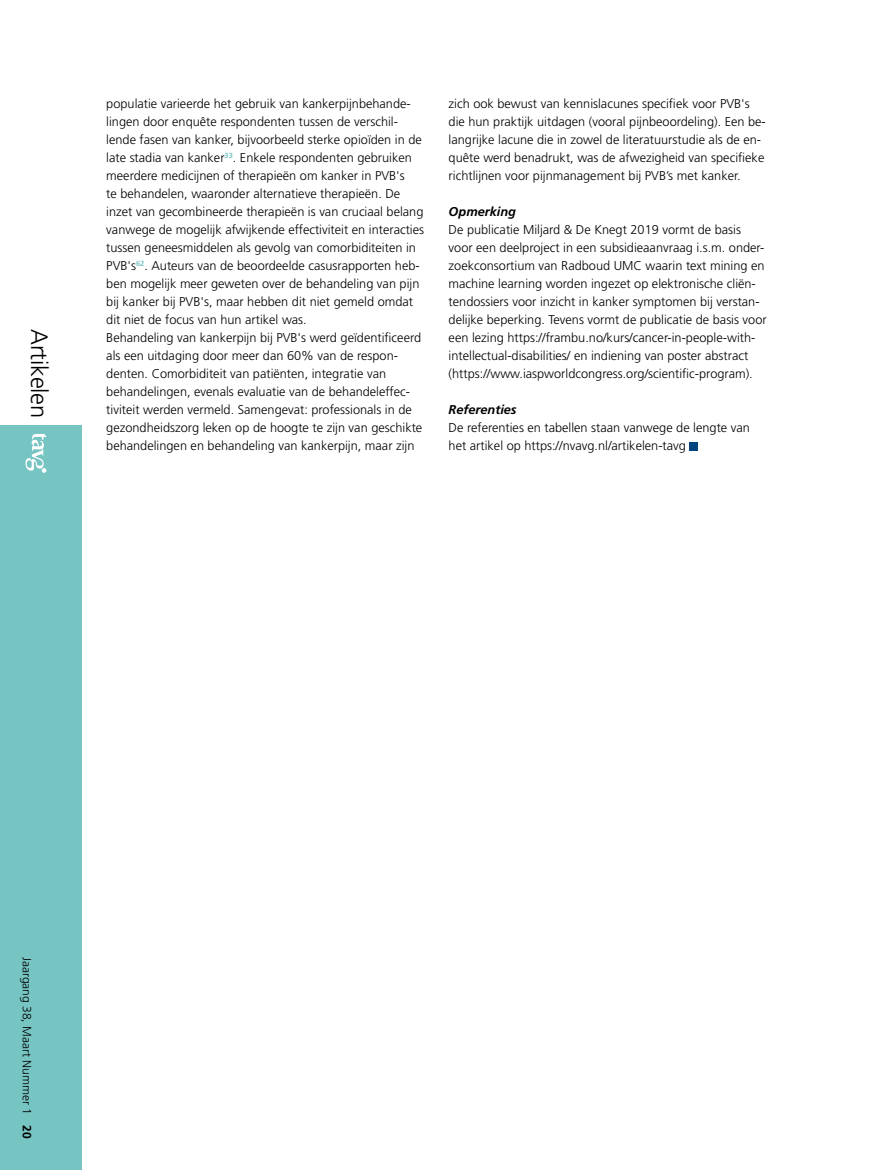
<style>
.page{position:relative;width:893px;height:1170px;background:#fff}
.page>*{position:absolute;margin:0;border:0;box-sizing:border-box;transform-origin:0 0}
.t1{font:300 23.7px "Frutiger LT Std";letter-spacing:-.01em;color:#000}
.t2{font:300 12.75px/18px "Frutiger LT Std";color:#000}
.t3{font:italic 700 12.75px "Frutiger LT Std";color:#000}
.t4{font:300 12px "Frutiger LT Std";color:#000}
.s1{font-weight:700}
</style>
<div class="page">
<div style="left:0;top:425px;width:81px;height:744px;background:#77c5c3"></div>
<svg style="left:26px;top:434px;width:20px;height:39px"></svg>
<div style="left:689px;top:441px;width:9px;height:9px;background:#00457d"></div>
<h1 class="t1" style="left:53px;top:329px;width:91px;rotate:90deg">Artikelen</h1>
<p class="t2" style="left:106px;top:95px;width:319px">populatie varieerde het gebruik van kankerpijnbehande&shy;lingen door enquête respondenten tussen de verschil&shy;lende fasen van kanker, bijvoorbeeld sterke opioïden in de late stadia van kanker<sup>33</sup>. Enkele respondenten gebruiken meerdere medicijnen of therapieën om kanker in PVB's<br>te behandelen, waaronder alternatieve therapieën. De inzet van gecombineerde therapieën is van cruciaal belang vanwege de mogelijk afwijkende effectiviteit en interacties tussen geneesmiddelen als gevolg van comorbiditeiten in PVB's<sup>62</sup>. Auteurs van de beoordeelde casusrapporten heb&shy;ben mogelijk meer geweten over de behandeling van pijn bij kanker bij PVB's, maar hebben dit niet gemeld omdat dit niet de focus van hun artikel was.<br>Behandeling van kankerpijn bij PVB's werd geïdentificeerd als een uitdaging door meer dan 60% van de respon&shy;denten. Comorbiditeit van patiënten, integratie van behandelingen, evenals evaluatie van de behandeleffec&shy;tiviteit werden vermeld. Samengevat: professionals in de gezondheidszorg leken op de hoogte te zijn van geschikte behandelingen en behandeling van kankerpijn, maar zijn</p>
<p class="t2" style="left:449px;top:95px;width:319px">zich ook bewust van kennislacunes specifiek voor PVB's die hun praktijk uitdagen (vooral pijnbeoordeling). Een be&shy;langrijke lacune die in zowel de literatuurstudie als de en&shy;quête werd benadrukt, was de afwezigheid van specifieke richtlijnen voor pijnmanagement bij PVB’s met kanker.</p>
<p class="t3" style="left:449px;top:204px;width:69px">Opmerking</p>
<p class="t2" style="left:449px;top:221px;width:320px">De publicatie Miljard &amp; De Knegt 2019 vormt de basis voor een deelproject in een subsidieaanvraag i.s.m. onder&shy;zoekconsortium van Radboud UMC waarin text mining en machine learning worden ingezet op elektronische cliën&shy;tendossiers voor inzicht in kanker symptomen bij verstan&shy;delijke beperking. Tevens vormt de publicatie de basis voor een lezing https://frambu.no/kurs/cancer-in-people-with&shy;intellectual-disabilities/ en indiening van poster abstract (https://www.iaspworldcongress.org/scientific-program).</p>
<p class="t3" style="left:449px;top:402px;width:70px">Referenties</p>
<p class="t2" style="left:449px;top:419px;width:303px">De referenties en tabellen staan vanwege de lengte van het artikel op https://nvavg.nl/artikelen-tavg</p>
<p class="t4" style="left:34px;top:956px;width:183px;rotate:90deg">Jaargang 38, Maart Nummer 1 <span class="s1">20</span></p>
</div>
